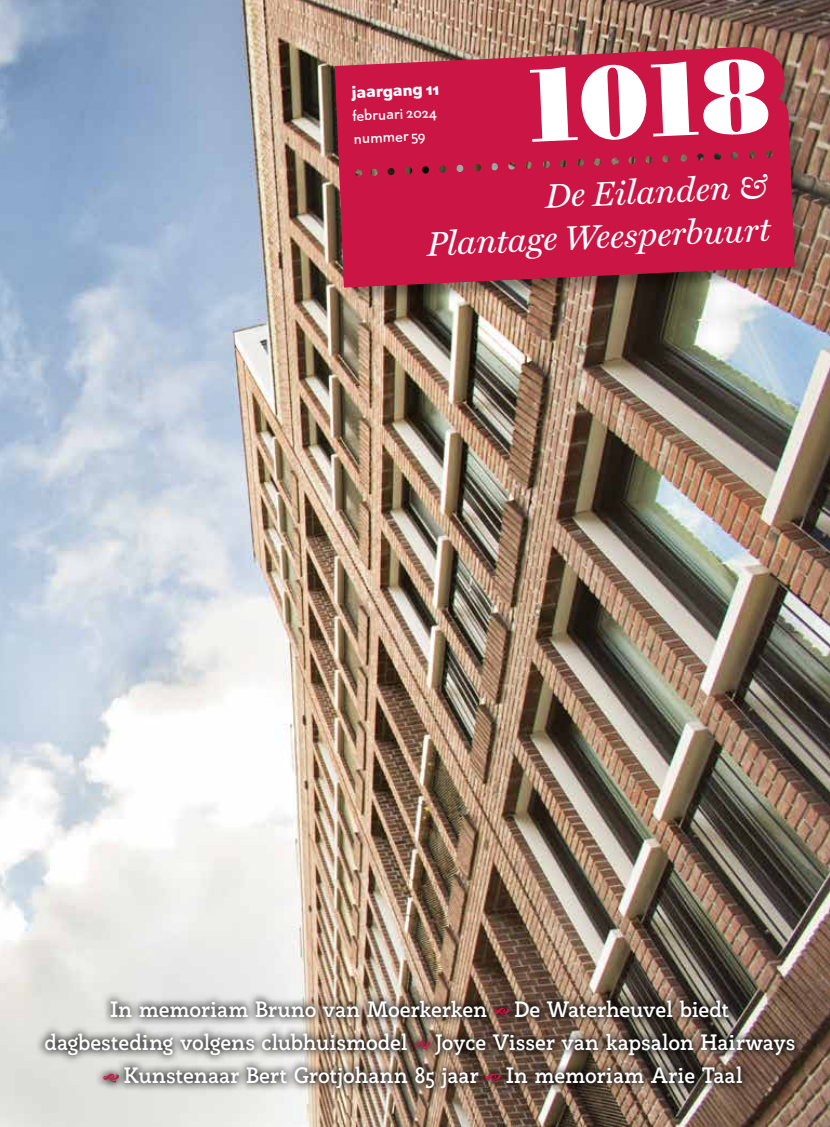
<style>
.page{position:relative;width:830px;height:1127px;background:#fff}
.page>*{position:absolute;margin:0;border:0;box-sizing:border-box;transform-origin:0 0}
.t1{font:103.65px "Bodoni Poster";color:#fff}
.t2{font:italic 34.2px/43px "Miller Text";color:#fff;text-align:right}
.t3{font:700 21.75px "Rogliano";letter-spacing:-.01em;color:#fff}
.t4{font:700 17.1px "DTL Nobel TOT";color:#fff}
.t5{font:14.25px/22.8px "DTL Nobel TOT";color:#fff}
</style>
<div class="page">
<img style="left:0;top:0;width:829px;height:1127px">
<div style="left:335px;top:47px;width:476px;height:258px;background:#000;opacity:.34"></div>
<svg style="left:334px;top:45px;width:460px;height:243px;background:#c21f46"></svg>
<img style="left:36px;top:991px;width:766px;height:105px">
<svg style="left:493px;top:1008px;width:16px;height:8px"></svg>
<svg style="left:414px;top:1041px;width:16px;height:8px"></svg>
<svg style="left:103px;top:1074px;width:16px;height:8px"></svg>
<svg style="left:485px;top:1074px;width:15px;height:8px"></svg>
<h1 class="t1" style="left:515px;top:43px;width:253px;rotate:-3deg">1018</h1>
<h2 class="t2" style="left:424px;top:179px;width:345px;rotate:-2deg">De Eilanden &amp;<br>Plantage Weesperbuurt</h2>
<p class="t4" style="left:350px;top:80px;width:89px;rotate:-3deg">jaargang 11</p>
<p class="t5" style="left:351px;top:104px;width:86px;rotate:-3deg">februari 2024 nummer 59</p>
<p class="t3" style="left:110px;top:994px;width:621px">In memoriam Bruno van Moerkerken De Waterheuvel biedt</p>
<p class="t3" style="left:44px;top:1027px;width:752px">dagbesteding volgens clubhuismodel Joyce Visser van kapsalon Hairways</p>
<p class="t3" style="left:124px;top:1060px;width:620px">Kunstenaar Bert Grotjohann 85 jaar In memoriam Arie Taal</p>
</div>
